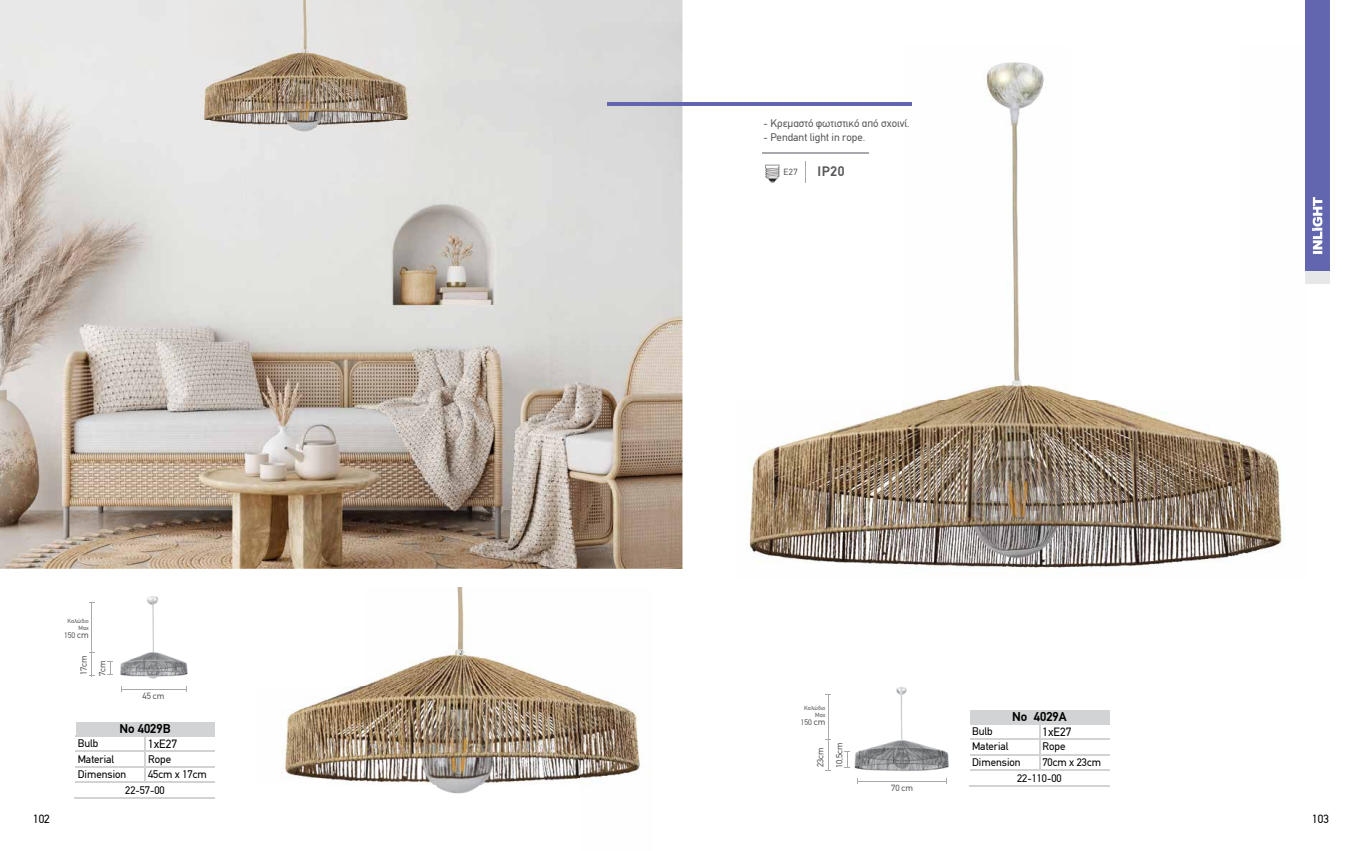
<style>
.page{position:relative;width:1361px;height:851px;background:#fff}
.page>*{position:absolute;margin:0;border:0;box-sizing:border-box;transform-origin:0 0}
.t1{font:700 14px "PF Din Text";color:#58595b}
.t2{font:700 13px "PF Din Text";color:#000}
.t3{font:12px "PF Din Text";color:#000}
.t4{font:11px/15.3px "PF Din Text";color:#000}
.t5{font:11px "PF Din Text";color:#58595b}
.t6{font:9px/18.7px "PF Din Text";color:#58595b}
.t7{font:8px "PF Din Text";color:#58595b}
.t8{font:6px/7.2px "PF Din Text";color:#58595b;text-align:right}
.s1{font-size:9px}
</style>
<div class="page">
<div style="left:1305px;top:0;width:24px;height:271px;background:#6166af"></div>
<div style="left:1305px;top:271px;width:24px;height:12px;background:#e6e7e8"></div>
<svg style="left:1312px;top:197px;width:10px;height:57px"></svg>
<img style="left:282px;top:587px;width:360px;height:207px">
<img style="left:0;top:0;width:682px;height:568px">
<img style="left:189px;top:0;width:226px;height:181px">
<img style="left:120px;top:596px;width:68px;height:83px">
<hr style="left:122px;top:688px;width:65px;height:1px;background:#a7a9ac">
<svg style="left:108px;top:661px;width:5px;height:14px"></svg>
<div style="left:75px;top:720px;width:140px;height:16px;background:#d1d3d4"></div>
<hr style="left:74px;top:720px;width:71px;height:1px;background:#fff">
<hr style="left:145px;top:720px;width:70px;height:1px;background:#fff">
<hr style="left:75px;top:750px;width:70px;height:1px;background:#d1d3d4">
<hr style="left:145px;top:750px;width:70px;height:1px;background:#d1d3d4">
<hr style="left:75px;top:766px;width:70px;height:1px;background:#d1d3d4">
<hr style="left:145px;top:766px;width:70px;height:1px;background:#d1d3d4">
<svg style="left:145px;top:736px;width:1px;height:45px"></svg>
<hr style="left:75px;top:781px;width:70px;height:1px;background:#d1d3d4">
<hr style="left:145px;top:781px;width:70px;height:1px;background:#d1d3d4">
<hr style="left:74px;top:797px;width:71px;height:1px;background:#d1d3d4">
<hr style="left:145px;top:797px;width:70px;height:1px;background:#d1d3d4">
<hr style="left:91px;top:602px;width:1px;height:50px;background:#a7a9ac">
<svg style="left:89px;top:652px;width:5px;height:24px"></svg>
<img style="left:749px;top:62px;width:557px;height:507px">
<img style="left:1305px;top:62px;width:1px;height:209px">
<svg style="left:1305px;top:271px;width:1px;height:12px"></svg>
<img style="left:855px;top:687px;width:94px;height:84px">
<hr style="left:857px;top:780px;width:89px;height:1px;background:#a7a9ac">
<hr style="left:827px;top:739px;width:1px;height:31px;background:#a7a9ac">
<svg style="left:844px;top:751px;width:6px;height:16px"></svg>
<div style="left:969px;top:708px;width:140px;height:16px;background:#d1d3d4"></div>
<hr style="left:969px;top:708px;width:70px;height:1px;background:#fff">
<svg style="left:969px;top:709px;width:1px;height:15px"></svg>
<hr style="left:1039px;top:708px;width:70px;height:1px;background:#fff">
<hr style="left:970px;top:738px;width:69px;height:1px;background:#d1d3d4">
<hr style="left:1039px;top:738px;width:70px;height:1px;background:#d1d3d4">
<hr style="left:970px;top:754px;width:69px;height:1px;background:#d1d3d4">
<hr style="left:1039px;top:754px;width:70px;height:1px;background:#d1d3d4">
<svg style="left:1039px;top:724px;width:1px;height:45px"></svg>
<hr style="left:970px;top:769px;width:69px;height:1px;background:#d1d3d4">
<hr style="left:1039px;top:769px;width:70px;height:1px;background:#d1d3d4">
<hr style="left:969px;top:785px;width:70px;height:1px;background:#d1d3d4">
<hr style="left:1039px;top:785px;width:70px;height:1px;background:#d1d3d4">
<hr style="left:827px;top:694px;width:1px;height:45px;background:#a7a9ac">
<svg style="left:805px;top:161px;width:1px;height:21px"></svg>
<hr style="left:762px;top:152px;width:107px;height:1px;background:#a7a9ac">
<img style="left:763px;top:164px;width:17px;height:19px">
<hr style="left:607px;top:102px;width:304px;height:4px;background:#6166af">
<p class="t8" style="left:68px;top:617px;width:23px">Καλώδιο<br>Μαχ</p>
<p class="t7" style="left:64px;top:630px;width:26px">150 <span class="s1">cm</span></p>
<p class="t6" style="left:74px;top:676px;width:23px;rotate:-90deg">17cm<br>7cm</p>
<p class="t6" style="left:143px;top:686px;width:23px">45 cm</p>
<p class="t2" style="left:119px;top:721px;width:53px">No 4029Β</p>
<p class="t4" style="left:78px;top:735px;width:22px">Bulb</p>
<p class="t3" style="left:148px;top:736px;width:30px">1xE27</p>
<p class="t4" style="left:78px;top:751px;width:38px">Material</p>
<p class="t4" style="left:148px;top:751px;width:25px">Rope</p>
<p class="t4" style="left:78px;top:766px;width:50px">Dimension</p>
<p class="t4" style="left:125px;top:766px;width:83px;text-indent:23px">45cm x 17cm<br>22-57-00</p>
<p class="t5" style="left:763px;top:117px;width:148px">- Κρεμαστό φωτιστικό από σχοινί.</p>
<p class="t5" style="left:763px;top:130px;width:103px">- Pendant light in rope.</p>
<p class="t6" style="left:783px;top:163px;width:16px">E27</p>
<p class="t1" style="left:817px;top:163px;width:29px">IP20</p>
<p class="t8" style="left:804px;top:704px;width:23px">Καλώδιο<br>Μαχ</p>
<p class="t7" style="left:801px;top:717px;width:26px">150 <span class="s1">cm</span></p>
<p class="t6" style="left:811px;top:768px;width:28px;line-height:19.1px;rotate:-90deg">23cm<br>10,5cm</p>
<p class="t6" style="left:891px;top:778px;width:23px">70 cm</p>
<p class="t2" style="left:1012px;top:709px;width:56px">No 4029A</p>
<p class="t4" style="left:972px;top:723px;width:22px">Bulb</p>
<p class="t3" style="left:1042px;top:724px;width:30px">1xE27</p>
<p class="t4" style="left:972px;top:739px;width:38px">Material</p>
<p class="t4" style="left:1042px;top:739px;width:25px">Rope</p>
<p class="t4" style="left:972px;top:754px;width:50px">Dimension</p>
<p class="t4" style="left:1017px;top:754px;width:86px;text-indent:25px">70cm x 23cm<br>22-110-00</p>
<p class="t3" style="left:33px;top:811px;width:18px">102</p>
<p class="t3" style="left:1312px;top:811px;width:18px">103</p>
</div>
